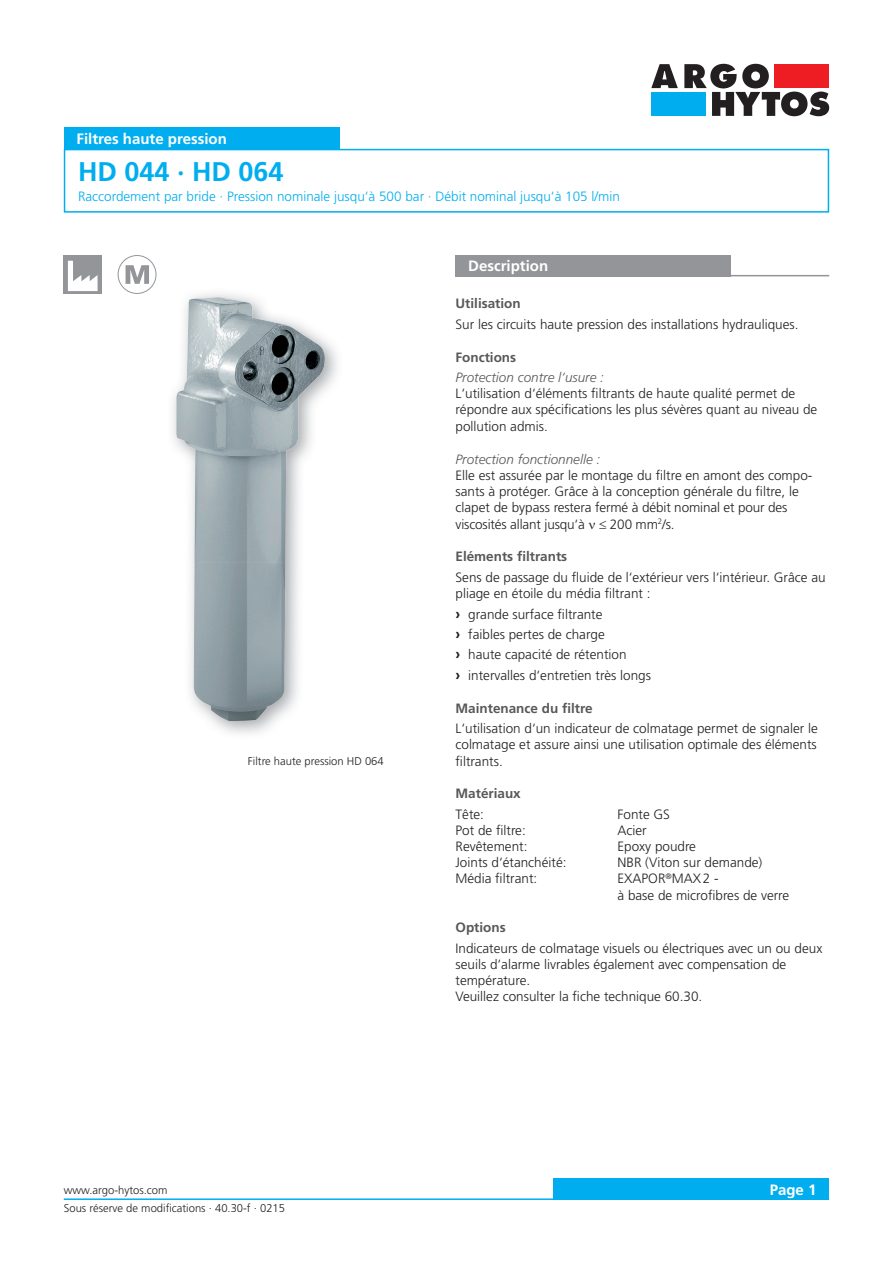
<style>
.page{position:relative;width:893px;height:1263px;background:#fff}
.page>*{position:absolute;margin:0;border:0;box-sizing:border-box;transform-origin:0 0}
.t1{font:700 27px "Frutiger LT";color:#00aeef}
.t2{font:700 15px "Frutiger LT";color:#fff}
.t3{font:300 13.5px/16.2px "Frutiger LT";color:#231f20}
.t4{font:300 13.5px "Frutiger LT";color:#00aeef}
.t5{font:700 13.5px "Frutiger LT";color:#57585a}
.t6{font:italic 300 13.5px "Frutiger LT";color:#57585a}
.t7{font:300 11.25px "Frutiger LT";color:#231f20}
.s1{font-weight:700;font-size:15px}
</style>
<div class="page">
<div style="left:553px;top:1179px;width:276px;height:21px;background:#00aeef"></div>
<hr style="left:64px;top:1198px;width:765px;height:2px;background:#00aeef">
<svg style="left:651px;top:64px;width:27px;height:24px"></svg>
<div style="left:651px;top:92px;width:55px;height:24px;background:#00aeef"></div>
<svg style="left:684px;top:64px;width:145px;height:52px"></svg>
<div style="left:64px;top:149px;width:765px;height:64px;border:2px solid #00aeef"></div>
<div style="left:64px;top:128px;width:276px;height:21px;background:#00aeef"></div>
<img style="left:172px;top:293px;width:166px;height:441px">
<img style="left:176px;top:297px;width:149px;height:265px">
<img style="left:194px;top:562px;width:91px;height:159px">
<div style="left:455px;top:255px;width:276px;height:21px;background:#939598"></div>
<hr style="left:455px;top:275px;width:374px;height:1px;background:#939598">
<div style="left:64px;top:255px;width:38px;height:39px;background:#939598"></div>
<svg style="left:68px;top:261px;width:30px;height:30px"></svg>
<div style="left:118px;top:255px;width:38px;height:39px;border:1px solid #939598;border-radius:50%"></div>
<svg style="left:126px;top:265px;width:23px;height:19px"></svg>
<p class="t2" style="left:77px;top:130px;width:152px">Filtres haute pression</p>
<h1 class="t1" style="left:78px;top:155px;width:207px">HD 044 · HD 064</h1>
<p class="t4" style="left:78px;top:189px;width:543px">Raccordement par bride · Pression nominale jusqu‘à 500 bar · Débit nominal jusqu‘à 105 l/min</p>
<p class="t7" style="left:248px;top:754px;width:137px">Filtre haute pression HD 064</p>
<p class="t2" style="left:468px;top:257px;width:81px">Description</p>
<p class="t5" style="left:455px;top:295px;width:67px">Utilisation</p>
<p class="t3" style="left:455px;top:316px;width:345px">Sur les circuits haute pression des installations hydrauliques.</p>
<p class="t5" style="left:455px;top:349px;width:62px">Fonctions</p>
<p class="t6" style="left:455px;top:370px;width:150px">Protection contre l‘usure :</p>
<p class="t3" style="left:455px;top:386px;width:363px">L‘utilisation d‘éléments filtrants de haute qualité permet de répondre aux spécifications les plus sévères quant au niveau de pollution admis.</p>
<p class="t6" style="left:455px;top:451px;width:146px">Protection fonctionnelle :</p>
<p class="t3" style="left:455px;top:467px;width:358px">Elle est assurée par le montage du filtre en amont des compo&shy;sants à protéger. Grâce à la conception générale du filtre, le clapet de bypass restera fermé à débit nominal et pour des viscosités allant jusqu‘à ≤ 200 mm<sup>2</sup>/s.</p>
<p class="t5" style="left:455px;top:549px;width:113px">Eléments filtrants</p>
<p class="t3" style="left:455px;top:569px;width:372px">Sens de passage du fluide de l‘extérieur vers l‘intérieur. Grâce au pliage en étoile du média filtrant :</p>
<p class="t3" style="left:455px;top:604px;width:197px;line-height:20.4px"><span class="s1">›</span> grande surface filtrante<br><span class="s1">›</span> faibles pertes de charge<br><span class="s1">›</span> haute capacité de rétention<br><span class="s1">›</span> intervalles d‘entretien très longs</p>
<p class="t5" style="left:455px;top:700px;width:139px">Maintenance du filtre</p>
<p class="t3" style="left:455px;top:720px;width:364px;text-align:justify">L‘utilisation d‘un indicateur de colmatage permet de signaler le colmatage et assure ainsi une utilisation optimale des éléments filtrants.</p>
<p class="t5" style="left:455px;top:785px;width:67px">Matériaux</p>
<p class="t3" style="left:455px;top:806px;width:30px">Tête:</p>
<p class="t3" style="left:617px;top:806px;width:54px">Fonte GS</p>
<p class="t3" style="left:455px;top:822px;width:72px">Pot de filtre:</p>
<p class="t3" style="left:617px;top:822px;width:31px">Acier</p>
<p class="t3" style="left:455px;top:838px;width:73px">Revêtement:</p>
<p class="t3" style="left:617px;top:838px;width:80px">Epoxy poudre</p>
<p class="t3" style="left:455px;top:855px;width:113px">Joints d‘étanchéité:</p>
<p class="t3" style="left:617px;top:855px;width:146px">NBR (Viton sur demande)</p>
<p class="t3" style="left:455px;top:871px;width:83px">Média filtrant:</p>
<p class="t3" style="left:617px;top:871px;width:173px">EXAPOR<sup>®</sup>MAX 2 -<br>à base de microfibres de verre</p>
<p class="t5" style="left:455px;top:919px;width:52px">Options</p>
<p class="t3" style="left:455px;top:940px;width:368px">Indicateurs de colmatage visuels ou électriques avec un ou deux seuils d‘alarme livrables également avec compensation de température.<br>Veuillez consulter la fiche technique 60.30.</p>
<p class="t7" style="left:64px;top:1184px;width:105px">www.argo-hytos.com</p>
<p class="t2" style="left:770px;top:1181px;width:48px">Page 1</p>
<p class="t7" style="left:64px;top:1202px;width:223px">Sous réserve de modifications · 40.30-f · 0215</p>
</div>
